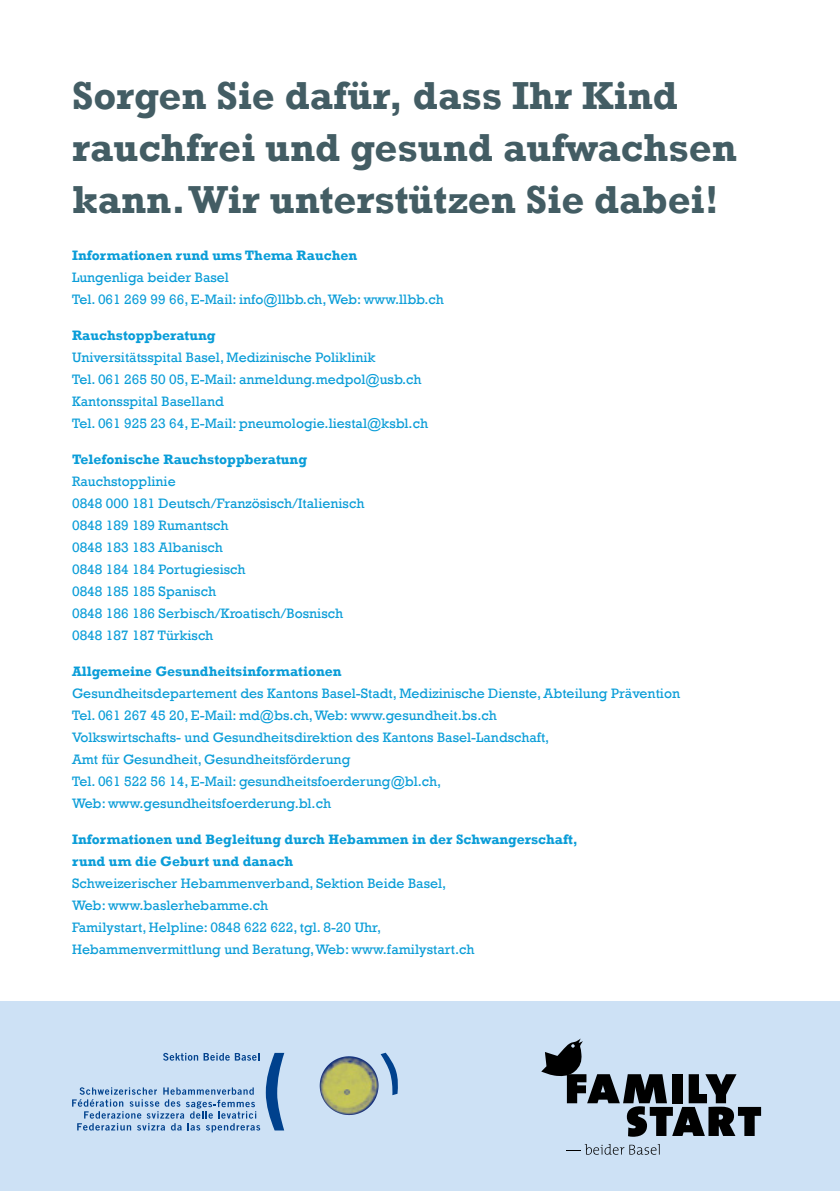
<style>
.page{position:relative;width:840px;height:1191px;background:#fff}
.page>*{position:absolute;margin:0;border:0;box-sizing:border-box;transform-origin:0 0}
.t1{font:700 40px/52px "Rockwell";color:#435d64}
.t2{font:14px/22px "Rockwell";color:#0a9dd8}
.t3{font:700 14px/22px "Rockwell";color:#0a9dd8}
</style>
<div class="page">
<div style="left:0;top:1001px;width:839px;height:190px;background:#cde1f5"></div>
<svg style="left:541px;top:1038px;width:219px;height:98px"></svg>
<svg style="left:566px;top:1144px;width:93px;height:10px"></svg>
<svg style="left:266px;top:1053px;width:18px;height:77px"></svg>
<svg style="left:380px;top:1052px;width:17px;height:43px"></svg>
<svg style="left:72px;top:1087px;width:188px;height:45px"></svg>
<img style="left:335px;top:1056px;width:13px;height:4px">
<svg style="left:163px;top:1053px;width:66px;height:7px"></svg>
<svg style="left:235px;top:1053px;width:24px;height:7px"></svg>
<h1 class="t1" style="left:72px;top:70px;width:666px">Sorgen Sie dafür, dass Ihr Kind rauchfrei und gesund aufwachsen kann. Wir unterstützen Sie dabei!</h1>
<p class="t3" style="left:72px;top:244px;width:286px">Informationen rund ums Thema Rauchen</p>
<p class="t2" style="left:72px;top:266px;width:373px">Lungenliga beider Basel<br>Tel. 061 269 99 66, E-Mail: info@llbb.ch, Web: www.llbb.ch</p>
<p class="t3" style="left:72px;top:324px;width:145px">Rauchstoppberatung</p>
<p class="t2" style="left:72px;top:346px;width:357px">Universitätsspital Basel, Medizinische Poliklinik<br>Tel. 061 265 50 05, E-Mail: anmeldung.medpol@usb.ch Kantonsspital Baselland<br>Tel. 061 925 23 64, E-Mail: pneumologie.liestal@ksbl.ch</p>
<p class="t3" style="left:72px;top:448px;width:236px">Telefonische Rauchstoppberatung</p>
<p class="t2" style="left:72px;top:470px;width:293px">Rauchstopplinie<br>0848 000 181 Deutsch/Französisch/Italienisch<br>0848 189 189 Rumantsch<br>0848 183 183 Albanisch<br>0848 184 184 Portugiesisch<br>0848 185 185 Spanisch<br>0848 186 186 Serbisch/Kroatisch/Bosnisch<br>0848 187 187 Türkisch</p>
<p class="t3" style="left:72px;top:660px;width:271px">Allgemeine Gesundheitsinformationen</p>
<p class="t2" style="left:72px;top:682px;width:609px">Gesundheitsdepartement des Kantons Basel-Stadt, Medizinische Dienste, Abteilung Prävention Tel. 061 267 45 20, E-Mail: md@bs.ch, Web: www.gesundheit.bs.ch<br>Volkswirtschafts- und Gesundheitsdirektion des Kantons Basel-Landschaft,<br>Amt für Gesundheit, Gesundheitsförderung<br>Tel. 061 522 56 14, E-Mail: gesundheitsfoerderung@bl.ch,<br>Web: www.gesundheitsfoerderung.bl.ch</p>
<p class="t3" style="left:72px;top:828px;width:507px">Informationen und Begleitung durch Hebammen in der Schwangerschaft, rund um die Geburt und danach</p>
<p class="t2" style="left:72px;top:872px;width:403px">Schweizerischer Hebammenverband, Sektion Beide Basel, Web: www.baslerhebamme.ch<br>Familystart, Helpline: 0848 622 622, tgl. 8-20 Uhr, Hebammenvermittlung und Beratung, Web: www.familystart.ch</p>
</div>
